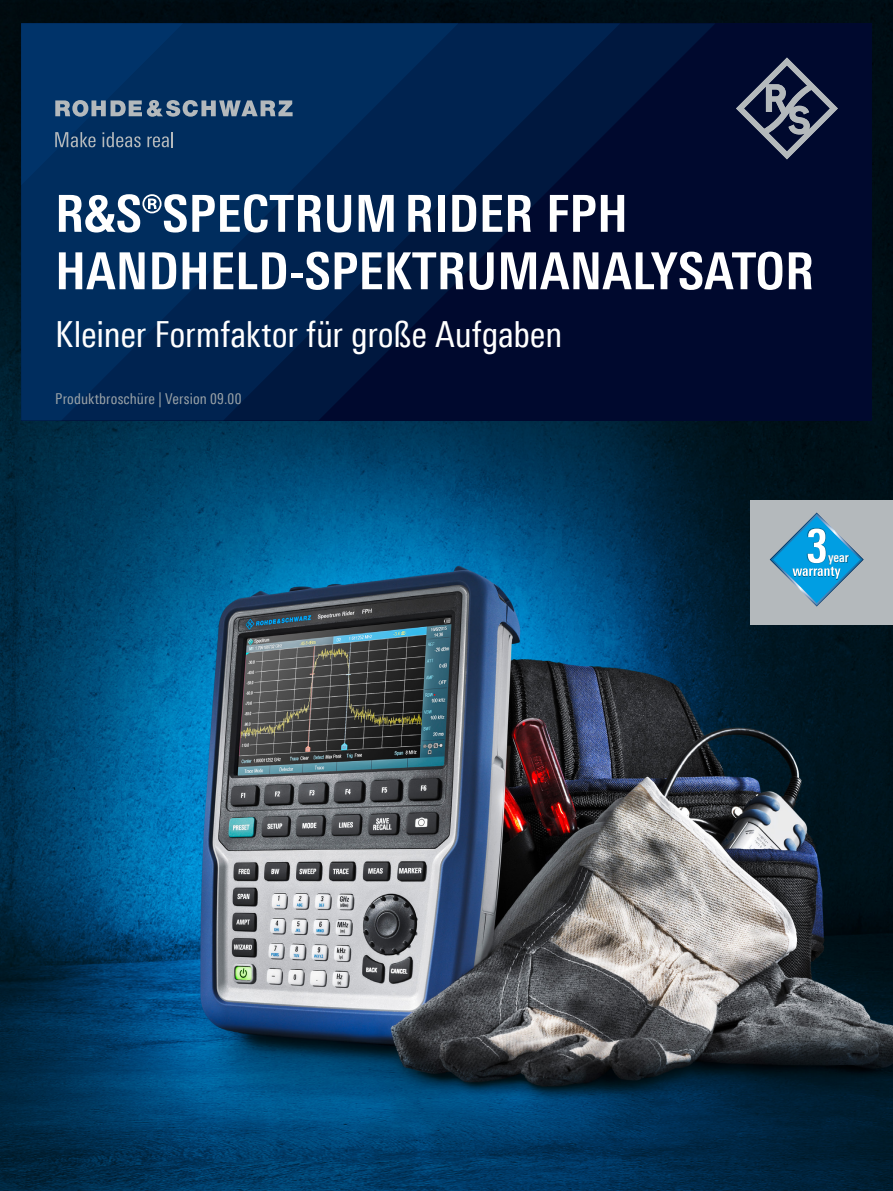
<style>
.page{position:relative;width:893px;height:1191px;background:#fff}
.page>*{position:absolute;margin:0;border:0;box-sizing:border-box;transform-origin:0 0}
.Seiten_Headline_34Pt{font:700 51px/57.4px "Linotype Univers 620 Cn";letter-spacing:.01em;color:#fff}
.Subheadline_24_Pt{font:36px "Linotype Univers 420 Cn";letter-spacing:-.005em;color:#fff}
.t1{font:15px "Linotype Univers 420 Cn";letter-spacing:.01em;color:#9aa2a7}
.t2{font:700 13.35px "Linotype Univers 620 Cn";color:#fff}
</style>
<div class="page">
<img style="left:0;top:0;width:893px;height:1191px">
<div style="left:21px;top:23px;width:851px;height:397px;background:#00092e"></div>
<svg style="left:620px;top:24px;width:94px;height:94px;fill:#00173e"></svg>
<svg style="left:458px;top:23px;width:162px;height:257px"></svg>
<svg style="left:21px;top:23px;width:437px;height:397px;background:#002350"></svg>
<svg style="left:736px;top:57px;width:102px;height:102px"></svg>
<svg style="left:21px;top:23px;width:272px;height:162px;background:#0b3766"></svg>
<div style="left:750px;top:500px;width:143px;height:124px;background:#b4b9bc"></div>
<svg style="left:770px;top:512px;width:94px;height:94px"></svg>
<img style="left:828px;top:550px;width:21px;height:16px">
<p class="Seiten_Headline_34Pt" style="left:55px;top:184px;width:760px">R&amp;S®SPECTRUM RIDER FPH<br>HANDHELD-SPEKTRUMANALYSATOR</p>
<p class="Subheadline_24_Pt" style="left:55px;top:313px;width:509px">Kleiner Formfaktor für große Aufgaben</p>
<p class="t1" style="left:55px;top:390px;width:188px">Produktbroschüre | Version 09.00</p>
<p class="t2" style="left:828px;top:549px;width:22px">year</p>
</div>
